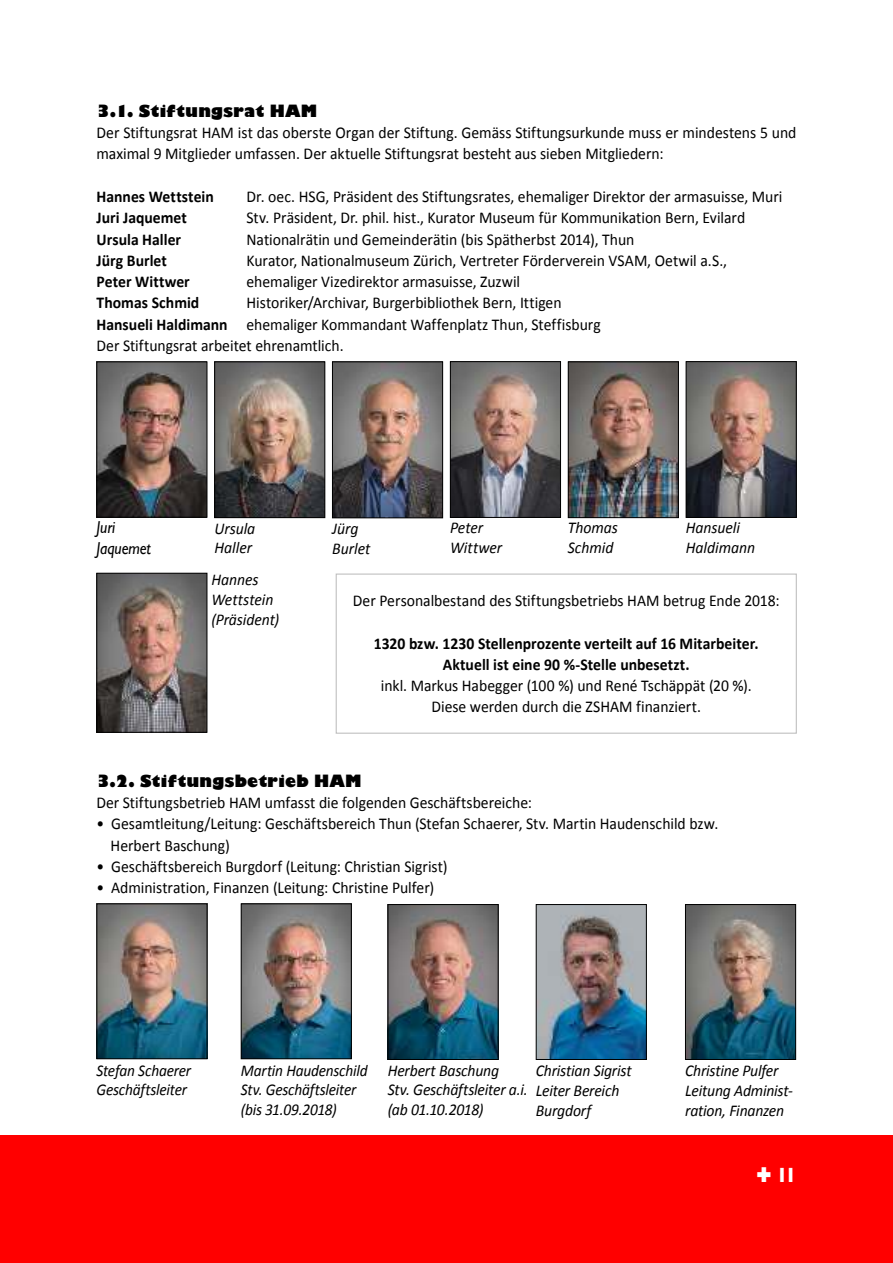
<style>
.page{position:relative;width:893px;height:1263px;background:#fff}
.page>*{position:absolute;margin:0;border:0;box-sizing:border-box;transform-origin:0 0}
.t1{font:700 21px "Gill Sans";color:#fff;scale:.9 1}
.t2{font:italic 17.25px/20.7px "Gill Sans";letter-spacing:-.005em;color:#000;scale:.9 1}
.t3{font:16.5px/21.3px "Calibri";letter-spacing:-.005em;color:#000;scale:.95 1}
.t4{font:italic 16.5px/19.8px "Calibri";letter-spacing:-.01em;color:#000;scale:.95 1}
.t5{font:700 16.5px/21.3px "Calibri";color:#000;text-align:center;scale:.95 1}
.t6{font:italic 16.5px/19.8px "Calibri";letter-spacing:-.01em;color:#000;scale:.93 1}
.t7{font:800 16.5px "Gill Sans";letter-spacing:.02em;color:#000;scale:.95 1}
.s1{font-weight:700}
</style>
<div class="page">
<div style="left:0;top:1135px;width:893px;height:128px;background:#f00"></div>
<img style="left:99px;top:575px;width:106px;height:155px">
<div style="left:97px;top:573px;width:110px;height:159px;border:1px solid #000"></div>
<img style="left:334px;top:364px;width:107px;height:152px">
<div style="left:332px;top:362px;width:111px;height:156px;border:1px solid #000"></div>
<img style="left:99px;top:364px;width:106px;height:151px">
<div style="left:97px;top:362px;width:110px;height:155px;border:1px solid #000"></div>
<img style="left:452px;top:363px;width:107px;height:153px">
<div style="left:450px;top:361px;width:111px;height:157px;border:1px solid #000"></div>
<img style="left:570px;top:364px;width:107px;height:152px">
<div style="left:568px;top:362px;width:111px;height:156px;border:1px solid #000"></div>
<img style="left:688px;top:363px;width:106px;height:153px">
<div style="left:686px;top:361px;width:110px;height:157px;border:1px solid #000"></div>
<div style="left:336px;top:573px;width:461px;height:161px;border:1px solid #c0c0c0"></div>
<img style="left:216px;top:364px;width:107px;height:152px">
<div style="left:214px;top:362px;width:111px;height:156px;border:1px solid #000"></div>
<img style="left:99px;top:906px;width:106px;height:151px">
<div style="left:97px;top:904px;width:110px;height:155px;border:1px solid #000"></div>
<img style="left:243px;top:906px;width:107px;height:151px">
<div style="left:241px;top:904px;width:111px;height:155px;border:1px solid #000"></div>
<img style="left:538px;top:906px;width:107px;height:152px">
<div style="left:536px;top:904px;width:111px;height:156px;border:1px solid #000"></div>
<img style="left:687px;top:906px;width:107px;height:152px">
<div style="left:685px;top:904px;width:111px;height:156px;border:1px solid #000"></div>
<img style="left:390px;top:906px;width:106px;height:152px">
<div style="left:388px;top:904px;width:110px;height:156px;border:1px solid #000"></div>
<p class="t7" style="left:97px;top:104px;width:234px">3.1. Stiftungsrat HAM</p>
<p class="t3" style="left:97px;top:122px;width:738px">Der Stiftungsrat HAM ist das oberste Organ der Stiftung. Gemäss Stiftungsurkunde muss er mindestens 5 und maximal 9 Mitglieder umfassen. Der aktuelle Stiftungsrat besteht aus sieben Mitgliedern:</p>
<p class="t5" style="left:97px;top:186px;width:125px">Hannes Wettstein</p>
<p class="t3" style="left:247px;top:186px;width:566px">Dr. oec. HSG, Präsident des Stiftungsrates, ehemaliger Direktor der armasuisse, Muri</p>
<p class="t5" style="left:97px;top:207px;width:97px">Juri Jaquemet</p>
<p class="t3" style="left:247px;top:208px;width:526px">Stv. Präsident, Dr. phil. hist., Kurator Museum für Kommunikation Bern, Evilard</p>
<p class="t5" style="left:97px;top:229px;width:91px">Ursula Haller</p>
<p class="t3" style="left:247px;top:229px;width:410px">Nationalrätin und Gemeinderätin (bis Spätherbst 2014), Thun</p>
<p class="t5" style="left:97px;top:250px;width:76px">Jürg Burlet</p>
<p class="t3" style="left:247px;top:250px;width:507px">Kurator, Nationalmuseum Zürich, Vertreter Förderverein VSAM, Oetwil a.S.,</p>
<p class="t5" style="left:97px;top:271px;width:100px">Peter Wittwer</p>
<p class="t3" style="left:247px;top:271px;width:290px">ehemaliger Vizedirektor armasuisse, Zuzwil</p>
<p class="t5" style="left:97px;top:292px;width:110px">Thomas Schmid</p>
<p class="t3" style="left:97px;top:293px;width:532px;text-indent:150px">Historiker/Archivar, Burgerbibliothek Bern, Ittigen<br><span class="s1">Hansueli Haldimann</span> ehemaliger Kommandant Waffenplatz Thun, Steffisburg<br>Der Stiftungsrat arbeitet ehrenamtlich.</p>
<p class="t2" style="left:97px;top:518px;width:62px">Juri<br>Jaquemet</p>
<p class="t4" style="left:450px;top:518px;width:56px">Peter<br>Wittwer</p>
<p class="t4" style="left:568px;top:518px;width:54px">Thomas<br>Schmid</p>
<p class="t4" style="left:686px;top:518px;width:74px">Hansueli<br>Haldimann</p>
<p class="t4" style="left:214px;top:518px;width:45px">Ursula<br>Haller</p>
<p class="t4" style="left:332px;top:519px;width:42px">Jürg<br>Burlet</p>
<p class="t4" style="left:211px;top:570px;width:73px">Hannes<br>Wettstein (Präsident)</p>
<p class="t3" style="left:353px;top:590px;width:451px">Der Personalbestand des Stiftungsbetriebs HAM betrug Ende 2018:</p>
<p class="t5" style="left:374px;top:633px;width:407px">1320 bzw. 1230 Stellenprozente verteilt auf 16 Mitarbeiter.<br>Aktuell ist eine 90 %-Stelle unbesetzt.</p>
<p class="t3" style="left:381px;top:675px;width:392px;text-align:center">inkl. Markus Habegger (100 %) und René Tschäppät (20 %).<br>Diese werden durch die ZSHAM finanziert.</p>
<p class="t7" style="left:96px;top:774px;width:281px">3.2. Stiftungsbetrieb HAM</p>
<p class="t3" style="left:96px;top:792px;width:460px">Der Stiftungsbetrieb HAM umfasst die folgenden Geschäftsbereiche:</p>
<p class="t3" style="left:111px;top:813px;width:641px;text-indent:-14px">• Gesamtleitung/Leitung: Geschäftsbereich Thun (Stefan Schaerer, Stv. Martin Haudenschild bzw.<br>Herbert Baschung)</p>
<p class="t3" style="left:96px;top:856px;width:371px">• Geschäftsbereich Burgdorf (Leitung: Christian Sigrist)</p>
<p class="t3" style="left:96px;top:877px;width:357px">• Administration, Finanzen (Leitung: Christine Pulfer)</p>
<p class="t6" style="left:97px;top:1060px;width:103px">Stefan Schaerer<br>Geschäftsleiter</p>
<p class="t6" style="left:241px;top:1060px;width:138px">Martin Haudenschild<br>Stv. Geschäftsleiter (bis 31.09.2018)</p>
<p class="t4" style="left:536px;top:1061px;width:102px">Christian Sigrist<br>Leiter Bereich<br>Burgdorf</p>
<p class="t4" style="left:685px;top:1061px;width:115px">Christine Pulfer<br>Leitung Administ&shy;ration, Finanzen</p>
<p class="t4" style="left:388px;top:1060px;width:149px">Herbert Baschung<br>Stv. Geschäftsleiter a.i. (ab 01.10.2018)</p>
<p class="t1" style="left:757px;top:1167px;width:45px">✚ 11</p>
</div>
